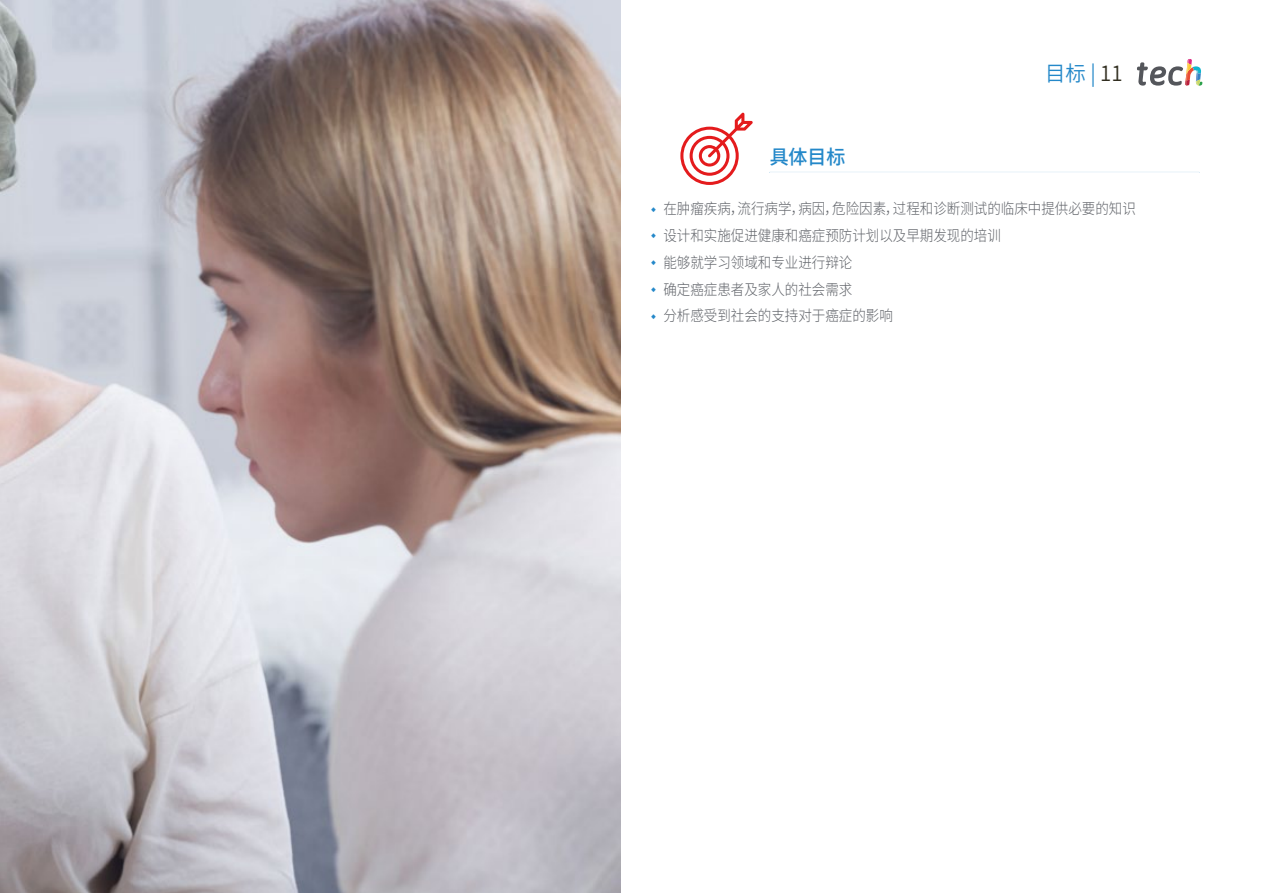
<style>
.page{position:relative;width:1263px;height:893px;background:#fff}
.page>*{position:absolute;margin:0;border:0;box-sizing:border-box;transform-origin:0 0}
.t1{font:21px "Source Han Sans CN";color:#2488c9}
.t2{font:500 19.5px "Source Han Sans CN";color:#2488c9}
.t3{font:300 15px/26.7px "Source Han Sans CN";color:#61646a;scale:.9 1}
.s1{color:#312e20}
</style>
<div class="page">
<svg style="left:680px;top:113px;width:73px;height:72px"></svg>
<img style="left:0;top:0;width:620px;height:893px">
<svg style="left:1137px;top:59px;width:65px;height:27px"></svg>
<h2 class="t2" style="left:770px;top:146px;width:77px">具体目标</h2>
<h1 class="t1" style="left:1045px;top:61px;width:79px">目标 | <span class="s1">11</span></h1>
<p class="t3" style="left:663px;top:196px;width:526px">在肿瘤疾病，流行病学，病因，危险因素，过程和诊断测试的临床中提供必要的知识设计和实施促进健康和癌症预防计划以及早期发现的培训<br>能够就学习领域和专业进行辩论<br>确定癌症患者及家人的社会需求<br>分析感受到社会的支持对于癌症的影响</p>
</div>
